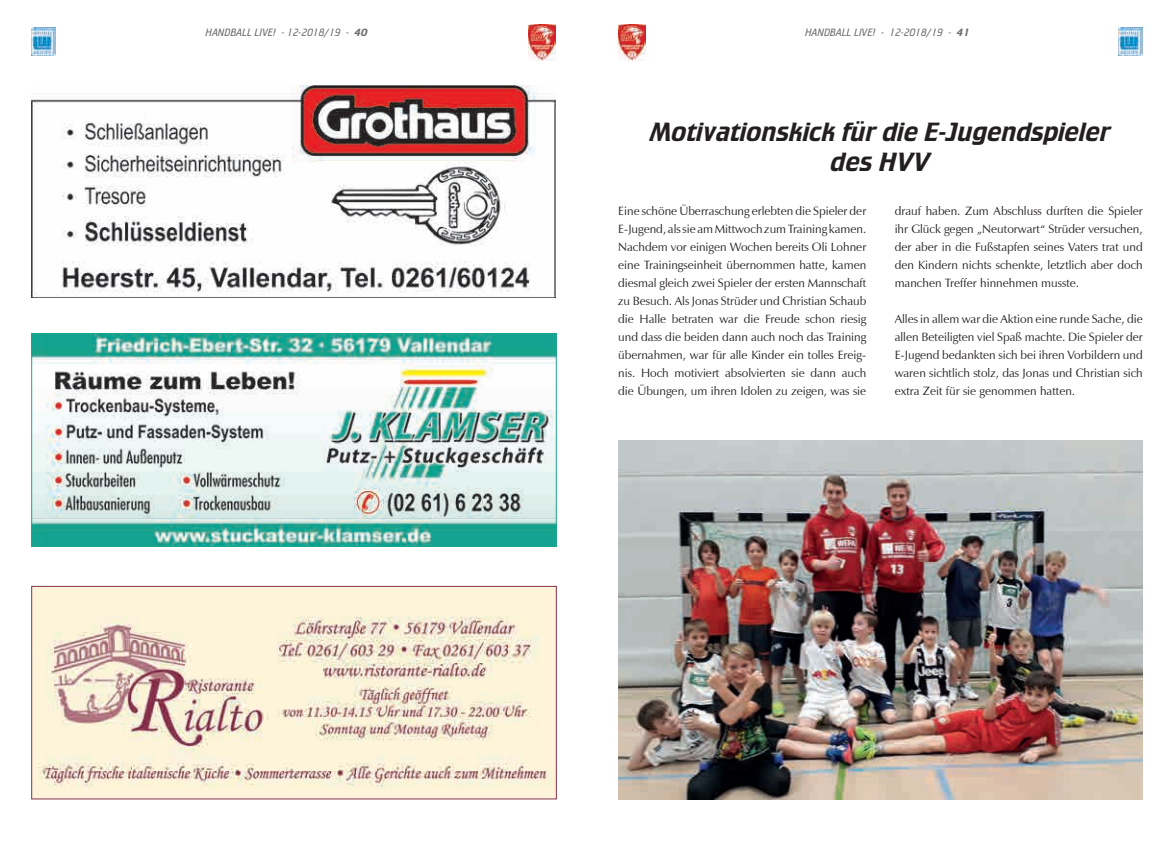
<style>
.page{position:relative;width:1174px;height:842px;background:#fff}
.page>*{position:absolute;margin:0;border:0;box-sizing:border-box;transform-origin:0 0}
.t1{font:italic 25px/30px "AT Crillee";color:#231f20;text-align:center}
.t2{font:12px/18px "Zapf Humanist 601 BT";color:#231f20;text-align:justify}
.t3{font:italic 300 10px "AT Crillee";color:#6c6d70}
.s1{font-weight:400}
</style>
<div class="page">
<img style="left:31px;top:27px;width:24px;height:29px">
<img style="left:1118px;top:27px;width:24px;height:29px">
<img style="left:528px;top:24px;width:27px;height:37px">
<img style="left:619px;top:24px;width:26px;height:37px">
<img style="left:31px;top:85px;width:525px;height:213px">
<img style="left:33px;top:335px;width:522px;height:210px">
<div style="left:31px;top:333px;width:526px;height:214px;border:1px solid #1ea68f"></div>
<img style="left:33px;top:588px;width:522px;height:209px">
<div style="left:31px;top:586px;width:526px;height:213px;border:1px solid #88314c"></div>
<img style="left:618px;top:440px;width:524px;height:359px">
<p class="t3" style="left:205px;top:26px;width:163px">HANDBALL LIVE! - 12-2018/19 - <span class="s1">40</span></p>
<p class="t3" style="left:805px;top:26px;width:166px">HANDBALL LIVE! - 12-2018/19 - <span class="s1">41</span></p>
<h1 class="t1" style="left:650px;top:116px;width:462px">Motivationskick für die E-Jugendspieler des HVV</h1>
<p class="t2" style="left:618px;top:202px;width:250px">Eine schöne Überraschung erlebten die Spieler der E-Jugend, als sie am Mittwoch zum Training kamen.<br>Nachdem vor einigen Wochen bereits Oli Lohner eine Trainingseinheit übernommen hatte, kamen diesmal gleich zwei Spieler der ersten Mannschaft zu Besuch. Als Jonas Strüder und Christian Schaub die Halle betraten war die Freude schon riesig und dass die beiden dann auch noch das Training übernahmen, war für alle Kinder ein tolles Ereig&shy;nis. Hoch motiviert absolvierten sie dann auch die Übungen, um ihren Idolen zu zeigen, was sie</p>
<p class="t2" style="left:894px;top:202px;width:250px">drauf haben. Zum Abschluss durften die Spieler ihr Glück gegen „Neutorwart“ Strüder versuchen, der aber in die Fußstapfen seines Vaters trat und den Kindern nichts schenkte, letztlich aber doch manchen Treffer hinnehmen musste.</p>
<p class="t2" style="left:894px;top:310px;width:250px">Alles in allem war die Aktion eine runde Sache, die allen Beteiligten viel Spaß machte. Die Spieler der E-Jugend bedankten sich bei ihren Vorbildern und waren sichtlich stolz, das Jonas und Christian sich extra Zeit für sie genommen hatten.</p>
</div>
